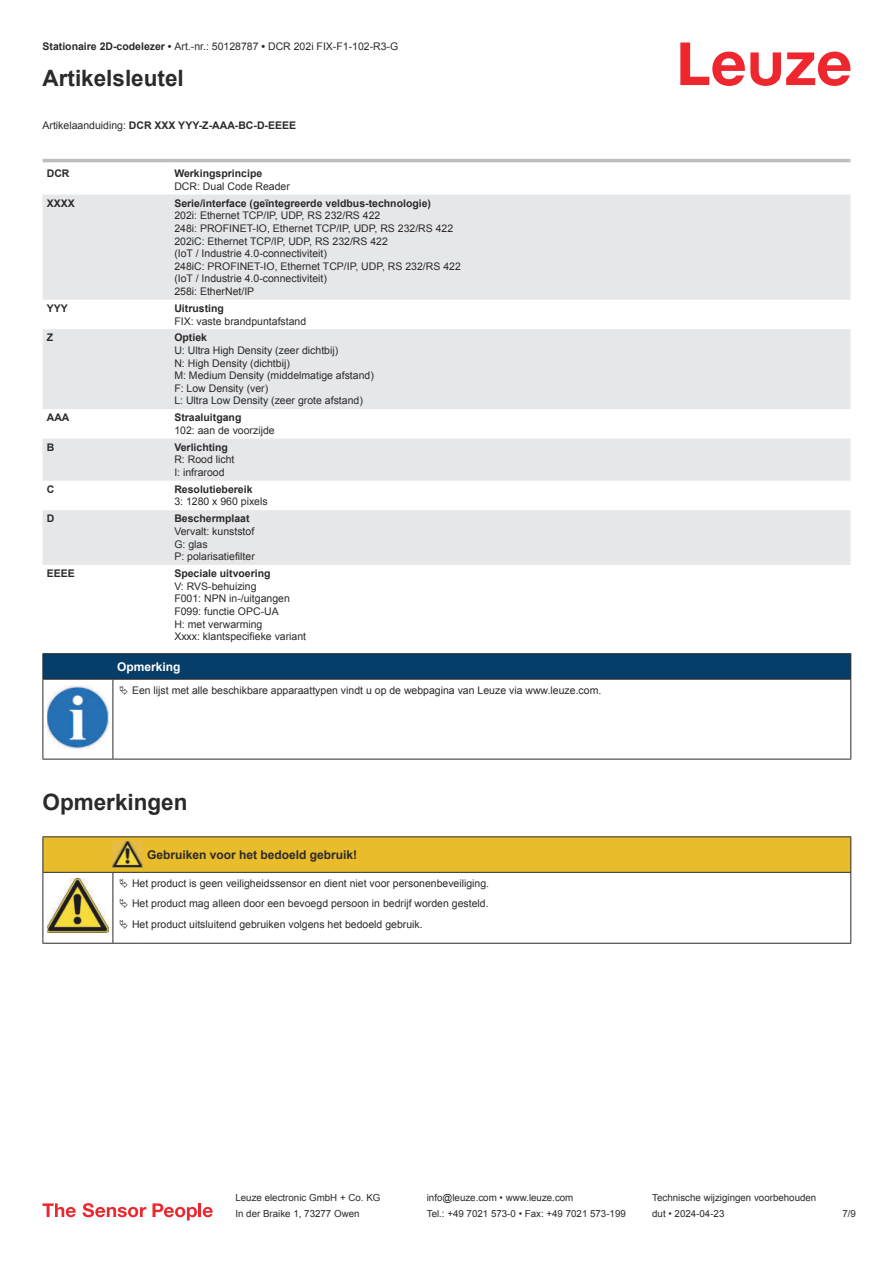
<style>
.page{position:relative;width:893px;height:1263px;background:#fff}
.page>*{position:absolute;margin:0;border:0;box-sizing:border-box;transform-origin:0 0}
.t1{font:700 22.5px "Arial";color:#2b292a}
.t2{font:700 12px "Arial";color:#2b292a}
.t3{font:700 12px "Arial";color:#fff}
.t4{font:10.5px/12.6px "Arial";color:#2b292a}
.t5{font:700 10.5px "Arial";color:#2b292a}
.t6{font:9.75px "Arial";color:#2b292a}
.s1{font-weight:700}
.s2{font-weight:400}
</style>
<div class="page">
<svg style="left:680px;top:43px;width:170px;height:43px"></svg>
<svg style="left:43px;top:158px;width:807px;height:37px"></svg>
<svg style="left:43px;top:195px;width:807px;height:370px;fill:#e6e7e9"></svg>
<hr style="left:43px;top:159px;width:127px;height:3px;background:#bdbfc1">
<hr style="left:170px;top:159px;width:680px;height:3px;background:#bdbfc1">
<svg style="left:43px;top:1203px;width:33px;height:14px"></svg>
<svg style="left:83px;top:1203px;width:63px;height:14px"></svg>
<svg style="left:153px;top:1203px;width:44px;height:17px"></svg>
<hr style="left:198px;top:1203px;width:3px;height:14px;background:#ed272d">
<svg style="left:203px;top:1207px;width:10px;height:10px"></svg>
<svg style="left:44px;top:680px;width:806px;height:79px"></svg>
<hr style="left:43px;top:653px;width:70px;height:1px;background:#2b292a">
<hr style="left:43px;top:679px;width:70px;height:1px;background:#2b292a">
<hr style="left:113px;top:653px;width:738px;height:1px;background:#2b292a">
<svg style="left:43px;top:654px;width:808px;height:25px;background:#063c67"></svg>
<hr style="left:113px;top:679px;width:738px;height:1px;background:#2b292a">
<hr style="left:43px;top:680px;width:1px;height:75px;background:#2b292a">
<hr style="left:113px;top:680px;width:1px;height:75px;background:#2b292a">
<hr style="left:850px;top:680px;width:1px;height:75px;background:#2b292a">
<hr style="left:43px;top:759px;width:70px;height:1px;background:#2b292a">
<hr style="left:113px;top:759px;width:738px;height:1px;background:#2b292a">
<img style="left:47px;top:686px;width:61px;height:62px">
<div style="left:115px;top:680px;width:734px;height:20px;background:#fff"></div>
<hr style="left:43px;top:836px;width:70px;height:1px;background:#2b292a">
<hr style="left:113px;top:836px;width:30px;height:1px;background:#2b292a">
<hr style="left:143px;top:836px;width:708px;height:1px;background:#2b292a">
<hr style="left:43px;top:943px;width:70px;height:1px;background:#2b292a">
<hr style="left:113px;top:943px;width:30px;height:1px;background:#2b292a">
<hr style="left:143px;top:943px;width:708px;height:1px;background:#2b292a">
<svg style="left:43px;top:837px;width:808px;height:106px"></svg>
<p class="t4" style="left:43px;top:41px;width:357px"><span class="s1">Stationaire 2D-codelezer •</span> Art.-nr.: 50128787 <span class="s1">•</span> DCR 202i FIX-F1-102-R3-G</p>
<h1 class="t1" style="left:43px;top:70px;width:143px">Artikelsleutel</h1>
<p class="t5" style="left:43px;top:121px;width:255px"><span class="s2">Artikelaanduiding:</span> DCR XXX YYY-Z-AAA-BC-D-EEEE</p>
<p class="t5" style="left:47px;top:170px;width:24px">DCR</p>
<p class="t5" style="left:174px;top:170px;width:89px">Werkingsprincipe</p>
<p class="t4" style="left:174px;top:181px;width:117px">DCR: Dual Code Reader</p>
<p class="t5" style="left:47px;top:199px;width:30px">XXXX</p>
<p class="t5" style="left:174px;top:199px;width:258px">Serie/interface (geïntegreerde veldbus-technologie)</p>
<p class="t4" style="left:174px;top:210px;width:288px">202i: Ethernet TCP/IP, UDP, RS 232/RS 422<br>248i: PROFINET-IO, Ethernet TCP/IP, UDP, RS 232/RS 422<br>202iC: Ethernet TCP/IP, UDP, RS 232/RS 422<br>(IoT / Industrie 4.0-connectiviteit)<br>248iC: PROFINET-IO, Ethernet TCP/IP, UDP, RS 232/RS 422 (IoT / Industrie 4.0-connectiviteit)<br>258i: EtherNet/IP</p>
<p class="t5" style="left:47px;top:304px;width:23px">YYY</p>
<p class="t5" style="left:174px;top:304px;width:51px">Uitrusting</p>
<p class="t4" style="left:174px;top:315px;width:133px">FIX: vaste brandpuntafstand</p>
<p class="t5" style="left:47px;top:334px;width:8px">Z</p>
<p class="t5" style="left:174px;top:334px;width:34px">Optiek</p>
<p class="t4" style="left:174px;top:345px;width:201px">U: Ultra High Density (zeer dichtbij)<br>N: High Density (dichtbij)<br>M: Medium Density (middelmatige afstand)<br>F: Low Density (ver)<br>L: Ultra Low Density (zeer grote afstand)</p>
<p class="t5" style="left:47px;top:414px;width:24px">AAA</p>
<p class="t5" style="left:174px;top:414px;width:69px">Straaluitgang</p>
<p class="t4" style="left:174px;top:425px;width:102px">102: aan de voorzijde</p>
<p class="t5" style="left:47px;top:443px;width:9px">B</p>
<p class="t5" style="left:174px;top:443px;width:55px">Verlichting</p>
<p class="t4" style="left:174px;top:454px;width:62px">R: Rood licht<br>I: infrarood</p>
<p class="t5" style="left:47px;top:485px;width:9px">C</p>
<p class="t5" style="left:174px;top:485px;width:80px">Resolutiebereik</p>
<p class="t4" style="left:174px;top:496px;width:95px">3: 1280 x 960 pixels</p>
<p class="t5" style="left:47px;top:515px;width:9px">D</p>
<p class="t5" style="left:174px;top:515px;width:77px">Beschermplaat</p>
<p class="t4" style="left:174px;top:526px;width:82px">Vervalt: kunststof<br>G: glas<br>P: polarisatiefilter</p>
<p class="t5" style="left:47px;top:569px;width:30px">EEEE</p>
<p class="t5" style="left:174px;top:569px;width:98px">Speciale uitvoering</p>
<p class="t4" style="left:174px;top:581px;width:133px">V: RVS-behuizing<br>F001: NPN in-/uitgangen<br>F099: functie OPC-UA<br>H: met verwarming<br>Xxxx: klantspecifieke variant</p>
<p class="t3" style="left:117px;top:662px;width:65px">Opmerking</p>
<p class="t4" style="left:132px;top:685px;width:471px">Een lijst met alle beschikbare apparaattypen vindt u op de webpagina van Leuze via www.leuze.com.</p>
<h1 class="t1" style="left:43px;top:794px;width:147px">Opmerkingen</h1>
<p class="t2" style="left:147px;top:850px;width:212px">Gebruiken voor het bedoeld gebruik!</p>
<p class="t4" style="left:132px;top:874px;width:359px;line-height:20.2px;text-align:justify">Het product is geen veiligheidssensor en dient niet voor personenbeveiliging.<br>Het product mag alleen door een bevoegd persoon in bedrijf worden gesteld.<br>Het product uitsluitend gebruiken volgens het bedoeld gebruik.</p>
<p class="t6" style="left:235px;top:1194px;width:146px">Leuze electronic GmbH + Co. KG</p>
<p class="t6" style="left:427px;top:1194px;width:148px">info@leuze.com • www.leuze.com</p>
<p class="t6" style="left:652px;top:1194px;width:166px">Technische wijzigingen voorbehouden</p>
<p class="t6" style="left:235px;top:1210px;width:126px">In der Braike 1, 73277 Owen</p>
<p class="t6" style="left:427px;top:1210px;width:201px">Tel.: +49 7021 573-0 • Fax: +49 7021 573-199</p>
<p class="t6" style="left:652px;top:1210px;width:74px">dut • 2024-04-23</p>
<p class="t6" style="left:842px;top:1210px;width:15px">7 /9</p>
</div>
